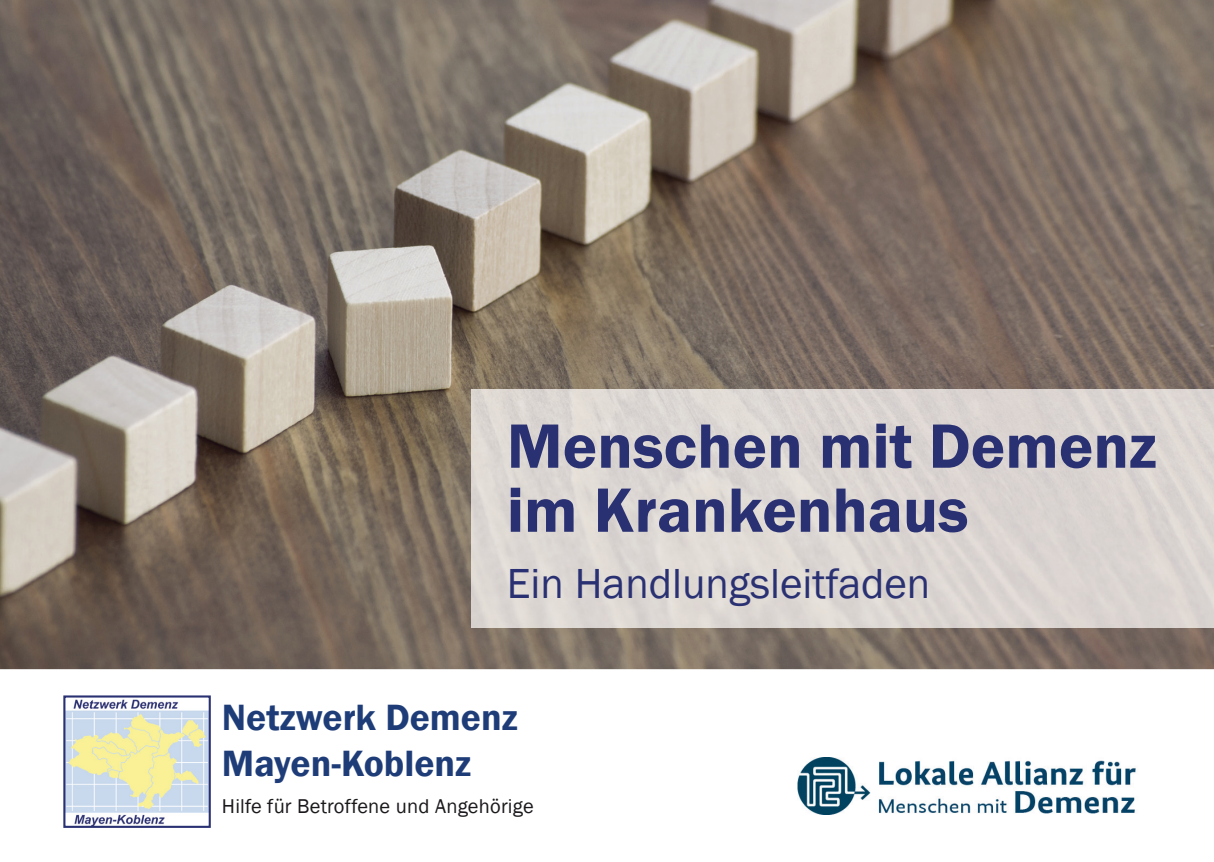
<style>
.page{position:relative;width:1214px;height:862px;background:#fff}
.page>*{position:absolute;margin:0;border:0;box-sizing:border-box;transform-origin:0 0}
.t1{font:600 64.8px/64px "Franklin Gothic";color:#2a3173}
.t2{font:43.2px "Franklin Gothic";color:#2a3173}
.t3{font:600 37.6px/45.2px "Franklin Gothic";color:#1e3d78}
.t4{font:20.6px "Franklin Gothic";letter-spacing:.01em;color:#1b181c}
</style>
<div class="page">
<img style="left:0;top:0;width:1213px;height:669px">
<div style="left:471px;top:389px;width:742px;height:238px;background:#dcd6d2"></div>
<img style="left:66px;top:699px;width:142px;height:126px">
<div style="left:63px;top:695px;width:148px;height:133px;border:2px solid #2a3173"></div>
<img style="left:797px;top:757px;width:339px;height:57px">
<h1 class="t1" style="left:507px;top:415px;width:651px">Menschen mit Demenz im Krankenhaus</h1>
<h2 class="t2" style="left:507px;top:557px;width:425px">Ein Handlungsleitfaden</h2>
<h3 class="t3" style="left:222px;top:696px;width:297px">Netzwerk Demenz<br>Mayen-Koblenz</h3>
<p class="t4" style="left:222px;top:793px;width:313px">Hilfe für Betroffene und Angehörige</p>
</div>
